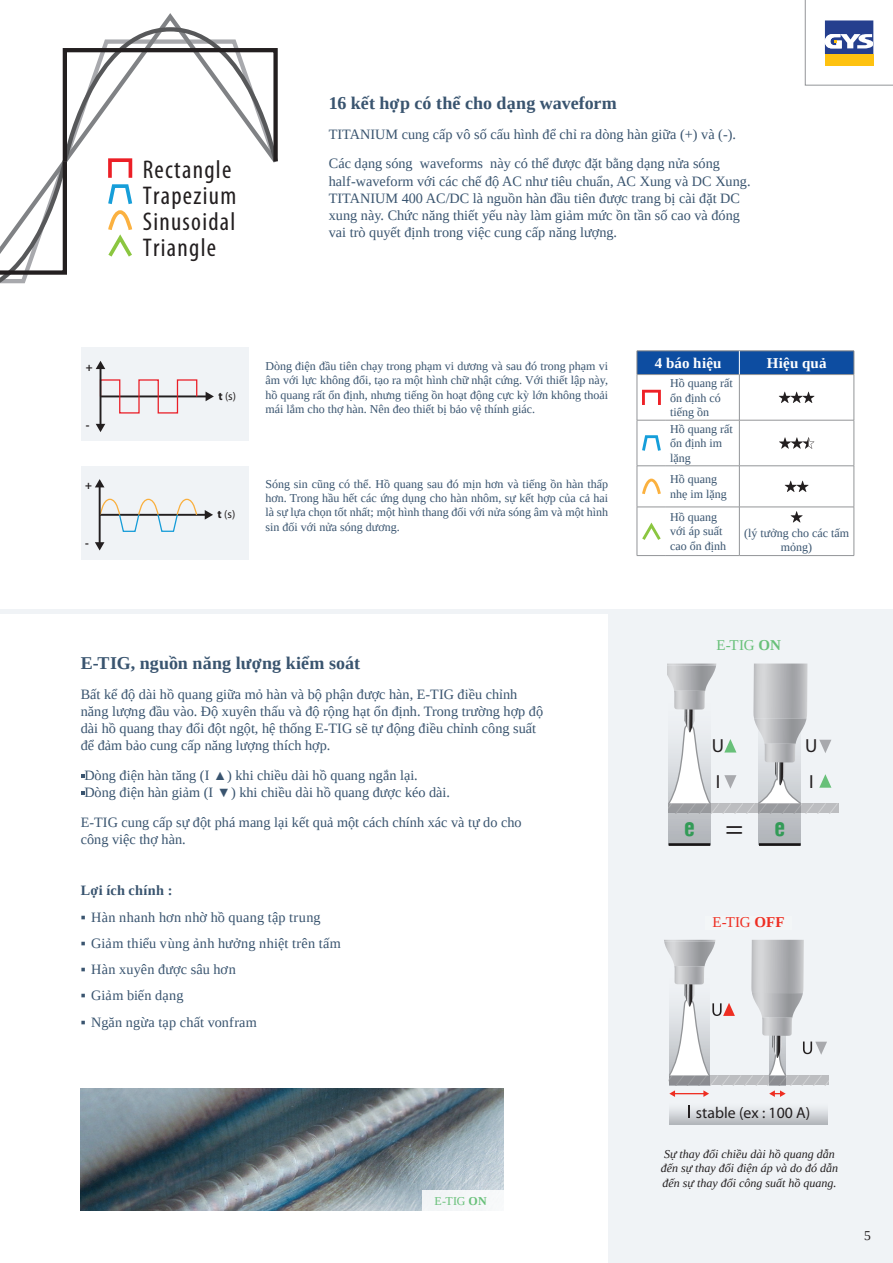
<style>
.page{position:relative;width:893px;height:1263px;background:#fff}
.page>*{position:absolute;margin:0;border:0;box-sizing:border-box;transform-origin:0 0}
.t1{font:700 condensed 27.15px "Akzidenz Grotesk BE";color:#339b57}
.t2{font:condensed 25.65px/26px "Myriad Pro";letter-spacing:.05em;color:#231f20}
.t3{font:18.9px/35.2px "Myriad Pro";color:#231f20}
.chapo_labeur{font:700 18px "Tinos";letter-spacing:.005em;color:#39546f}
.t4{font:15.75px "Myriad Pro";color:#231f20}
.chapo_labeur-2{font:700 15px "Tinos";letter-spacing:.01em;color:#fff}
.chapo_labeur-3{font:15px "Tinos";color:#ee2e22}
.chapo_labeur-4{font:15px "Tinos";color:#68c079}
.chapo_labeur-5{font:14.25px/17.1px "Tinos";color:#39546f}
.chapo_labeur-6{font:14.25px "Tinos";letter-spacing:.025em;color:#39546f}
.chapo_labeur-7{font:700 14.25px "Tinos";letter-spacing:.025em;color:#39546f}
.t5{font:13.5px "Tinos";color:#231f20}
.t6{font:12px/14.4px "Tinos";color:#39546f}
.chapo_labeur-8{font:italic 12px/14.4px "Tinos";color:#231f20}
.chapo_labeur-9{font:12px "Tinos";color:#68c079}
.t7{font:11.55px "Myriad Pro";color:#231f20}
.t8{font:700 11.55px "Myriad Pro";color:#231f20}
.s1{font-weight:700}
.s2{font-weight:800;font-size:29.85px;color:#231f20}
</style>
<div class="page">
<img style="left:81px;top:1088px;width:423px;height:122px">
<div style="left:422px;top:1190px;width:84px;height:22px;background:#f4f6f8"></div>
<div style="left:81px;top:466px;width:167px;height:93px;background:#f0f3f6"></div>
<div style="left:81px;top:347px;width:167px;height:94px;background:#f0f3f6"></div>
<div style="left:608px;top:609px;width:285px;height:654px;background:#f0f3f6"></div>
<svg style="left:805px;top:0;width:88px;height:86px"></svg>
<div style="left:669px;top:1102px;width:158px;height:22px;background:linear-gradient(to bottom,#f8fcfe,#b9bcc1)"></div>
<svg style="left:664px;top:940px;width:165px;height:157px"></svg>
<svg style="left:688px;top:1106px;width:2px;height:12px"></svg>
<svg style="left:0;top:13px;width:278px;height:271px"></svg>
<svg style="left:81px;top:774px;width:3px;height:4px"></svg>
<div style="left:669px;top:702px;width:41px;height:143px;background:#b8bbc0"></div>
<div style="left:759px;top:697px;width:42px;height:148px;background:#b7bac0"></div>
<svg style="left:667px;top:663px;width:172px;height:150px"></svg>
<hr style="left:669px;top:843px;width:41px;height:3px;background:#231f20">
<hr style="left:759px;top:843px;width:42px;height:3px;background:#231f20">
<hr style="left:101px;top:395px;width:106px;height:2px;background:#231f20">
<svg style="left:206px;top:392px;width:8px;height:9px"></svg>
<div style="left:119px;top:396px;width:21px;height:18px;border:1px solid #ea1e27"></div>
<div style="left:158px;top:396px;width:20px;height:18px;border:1px solid #ea1e27"></div>
<hr style="left:100px;top:368px;width:1px;height:57px;background:#231f20">
<svg style="left:96px;top:361px;width:9px;height:8px"></svg>
<svg style="left:96px;top:424px;width:9px;height:8px"></svg>
<div style="left:177px;top:379px;width:20px;height:18px;border:1px solid #ea1e27"></div>
<hr style="left:100px;top:514px;width:106px;height:2px;background:#231f20">
<svg style="left:205px;top:510px;width:8px;height:10px"></svg>
<svg style="left:101px;top:498px;width:97px;height:34px"></svg>
<hr style="left:99px;top:486px;width:2px;height:58px;background:#231f20">
<svg style="left:95px;top:479px;width:9px;height:8px"></svg>
<svg style="left:95px;top:542px;width:9px;height:8px"></svg>
<hr style="left:637px;top:375px;width:1px;height:45px;background:#939598">
<hr style="left:739px;top:375px;width:1px;height:45px;background:#939598">
<hr style="left:854px;top:375px;width:1px;height:45px;background:#939598">
<svg style="left:638px;top:420px;width:28px;height:1px"></svg>
<hr style="left:637px;top:420px;width:1px;height:46px;background:#939598">
<hr style="left:666px;top:420px;width:73px;height:1px;background:#939598">
<hr style="left:739px;top:420px;width:115px;height:1px;background:#939598">
<hr style="left:739px;top:420px;width:1px;height:46px;background:#939598">
<hr style="left:854px;top:420px;width:1px;height:46px;background:#939598">
<svg style="left:638px;top:466px;width:28px;height:1px"></svg>
<hr style="left:637px;top:466px;width:1px;height:41px;background:#939598">
<hr style="left:666px;top:466px;width:73px;height:1px;background:#939598">
<hr style="left:739px;top:466px;width:115px;height:1px;background:#939598">
<hr style="left:739px;top:466px;width:1px;height:41px;background:#939598">
<hr style="left:854px;top:466px;width:1px;height:41px;background:#939598">
<svg style="left:638px;top:507px;width:28px;height:1px"></svg>
<hr style="left:637px;top:507px;width:1px;height:48px;background:#939598">
<hr style="left:666px;top:507px;width:73px;height:1px;background:#939598">
<hr style="left:739px;top:507px;width:115px;height:1px;background:#939598">
<hr style="left:739px;top:507px;width:1px;height:48px;background:#939598">
<hr style="left:854px;top:507px;width:1px;height:48px;background:#939598">
<svg style="left:637px;top:555px;width:29px;height:1px"></svg>
<hr style="left:666px;top:555px;width:73px;height:1px;background:#939598">
<hr style="left:739px;top:555px;width:115px;height:1px;background:#939598">
<svg style="left:637px;top:351px;width:218px;height:24px;background:#1652a0"></svg>
<svg style="left:642px;top:390px;width:19px;height:15px"></svg>
<svg style="left:779px;top:392px;width:35px;height:11px"></svg>
<svg style="left:642px;top:435px;width:19px;height:16px"></svg>
<svg style="left:779px;top:437px;width:35px;height:12px"></svg>
<svg style="left:642px;top:479px;width:19px;height:15px"></svg>
<svg style="left:785px;top:481px;width:23px;height:11px"></svg>
<svg style="left:642px;top:523px;width:19px;height:17px"></svg>
<svg style="left:791px;top:511px;width:12px;height:11px"></svg>
<div style="left:0;top:609px;width:608px;height:5px;background:#f0f3f6"></div>
<p class="t2" style="left:143px;top:156px;width:95px">Rectangle<br>Trapezium<br>Sinusoidal<br>Triangle</p>
<p class="chapo_labeur" style="left:329px;top:91px;width:289px">16 kết hợp có thể cho dạng waveform</p>
<p class="chapo_labeur-5" style="left:329px;top:125px;width:409px">TITANIUM cung cấp vô số cấu hình để chỉ ra dòng hàn giữa (+) và (-).</p>
<p class="chapo_labeur-5" style="left:329px;top:155px;width:423px">Các dạng sóng waveforms này có thể được đặt bằng dạng nửa sóng half-waveform với các chế độ AC như tiêu chuẩn, AC Xung và DC Xung.<br>TITANIUM 400 AC/DC là nguồn hàn đầu tiên được trang bị cài đặt DC xung này. Chức năng thiết yếu này làm giảm mức ồn tần số cao và đóng vai trò quyết định trong việc cung cấp năng lượng.</p>
<p class="t8" style="left:86px;top:359px;width:8px">+</p>
<p class="t8" style="left:86px;top:417px;width:5px">-</p>
<p class="t8" style="left:85px;top:478px;width:8px">+</p>
<p class="t8" style="left:85px;top:536px;width:5px">-</p>
<p class="t7" style="left:218px;top:389px;width:19px"><span class="s1">t</span> (s)</p>
<p class="t7" style="left:218px;top:507px;width:19px"><span class="s1">t</span> (s)</p>
<p class="t6" style="left:265px;top:358px;width:344px;text-align:justify">Dòng điện đầu tiên chạy trong phạm vi dương và sau đó trong phạm vi âm với lực không đổi, tạo ra một hình chữ nhật cứng. Với thiết lập này, hồ quang rất ổn định, nhưng tiếng ồn hoạt động cực kỳ lớn không thoải mái lắm cho thợ hàn. Nên đeo thiết bị bảo vệ thính giác.</p>
<p class="t6" style="left:265px;top:476px;width:344px;text-align:justify">Sóng sin cũng có thể. Hồ quang sau đó mịn hơn và tiếng ồn hàn thấp hơn. Trong hầu hết các ứng dụng cho hàn nhôm, sự kết hợp của cả hai là sự lựa chọn tốt nhất; một hình thang đối với nửa sóng âm và một hình sin đối với nửa sóng dương.</p>
<p class="chapo_labeur" style="left:81px;top:651px;width:281px">E-TIG, nguồn năng lượng kiểm soát</p>
<p class="chapo_labeur-5" style="left:81px;top:685px;width:464px">Bất kể độ dài hồ quang giữa mỏ hàn và bộ phận được hàn, E-TIG điều chỉnh năng lượng đầu vào. Độ xuyên thấu và độ rộng hạt ổn định. Trong trường hợp độ dài hồ quang thay đổi đột ngột, hệ thống E-TIG sẽ tự động điều chỉnh công suất để đảm bảo cung cấp năng lượng thích hợp.</p>
<p class="chapo_labeur-5" style="left:84px;top:766px;width:367px">Dòng điện hàn tăng (I ▲) khi chiều dài hồ quang ngắn lại.<br>Dòng điện hàn giảm (I ▼) khi chiều dài hồ quang được kéo dài.</p>
<p class="chapo_labeur-5" style="left:81px;top:813px;width:442px">E-TIG cung cấp sự đột phá mang lại kết quả một cách chính xác và tự do cho công việc thợ hàn.</p>
<p class="chapo_labeur-7" style="left:81px;top:881px;width:93px">Lợi ích chính :</p>
<p class="chapo_labeur-6" style="left:81px;top:907px;width:241px">▪ Hàn nhanh hơn nhờ hồ quang tập trung</p>
<p class="chapo_labeur-6" style="left:81px;top:934px;width:262px">▪ Giảm thiểu vùng ảnh hưởng nhiệt trên tấm</p>
<p class="chapo_labeur-5" style="left:81px;top:961px;width:157px">▪ Hàn xuyên được sâu hơn</p>
<p class="chapo_labeur-5" style="left:81px;top:987px;width:104px">▪ Giảm biến dạng</p>
<p class="chapo_labeur-5" style="left:81px;top:1013px;width:178px">▪ Ngăn ngừa tạp chất vonfram</p>
<p class="chapo_labeur-9" style="left:435px;top:1193px;width:54px">E-TIG <span class="s1">ON</span></p>
<p class="chapo_labeur-2" style="left:655px;top:353px;width:68px">4 báo hiệu</p>
<p class="chapo_labeur-2" style="left:767px;top:353px;width:61px">Hiệu quả</p>
<p class="t6" style="left:670px;top:376px;width:64px">Hồ quang rất ổn định có tiếng ồn</p>
<p class="t6" style="left:670px;top:421px;width:64px">Hồ quang rất ổn định im lặng</p>
<p class="t6" style="left:670px;top:472px;width:58px">Hồ quang nhẹ im lặng</p>
<p class="t6" style="left:670px;top:510px;width:57px">Hồ quang với áp suất cao ổn định</p>
<p class="t6" style="left:744px;top:526px;width:106px;text-align:center">(lý tưởng cho các tấm mỏng)</p>
<p class="chapo_labeur-4" style="left:716px;top:636px;width:66px">E-TIG <span class="s1">ON</span></p>
<p class="t3" style="left:712px;top:728px;width:14px">U<br>I</p>
<p class="t3" style="left:805px;top:728px;width:14px">U<br>I</p>
<p class="t1" style="left:684px;top:811px;width:103px">e<span class="s2">=</span>e</p>
<p class="chapo_labeur-3" style="left:712px;top:912px;width:74px">E-TIG <span class="s1">OFF</span></p>
<p class="t4" style="left:696px;top:1103px;width:116px">stable (ex : 100 A)</p>
<p class="chapo_labeur-8" style="left:661px;top:1146px;width:179px">Sự thay đổi chiều dài hồ quang dẫn đến sự thay đổi điện áp và do đó dẫn đến sự thay đổi công suất hồ quang.</p>
<p class="t5" style="left:864px;top:1226px;width:8px">5</p>
</div>
